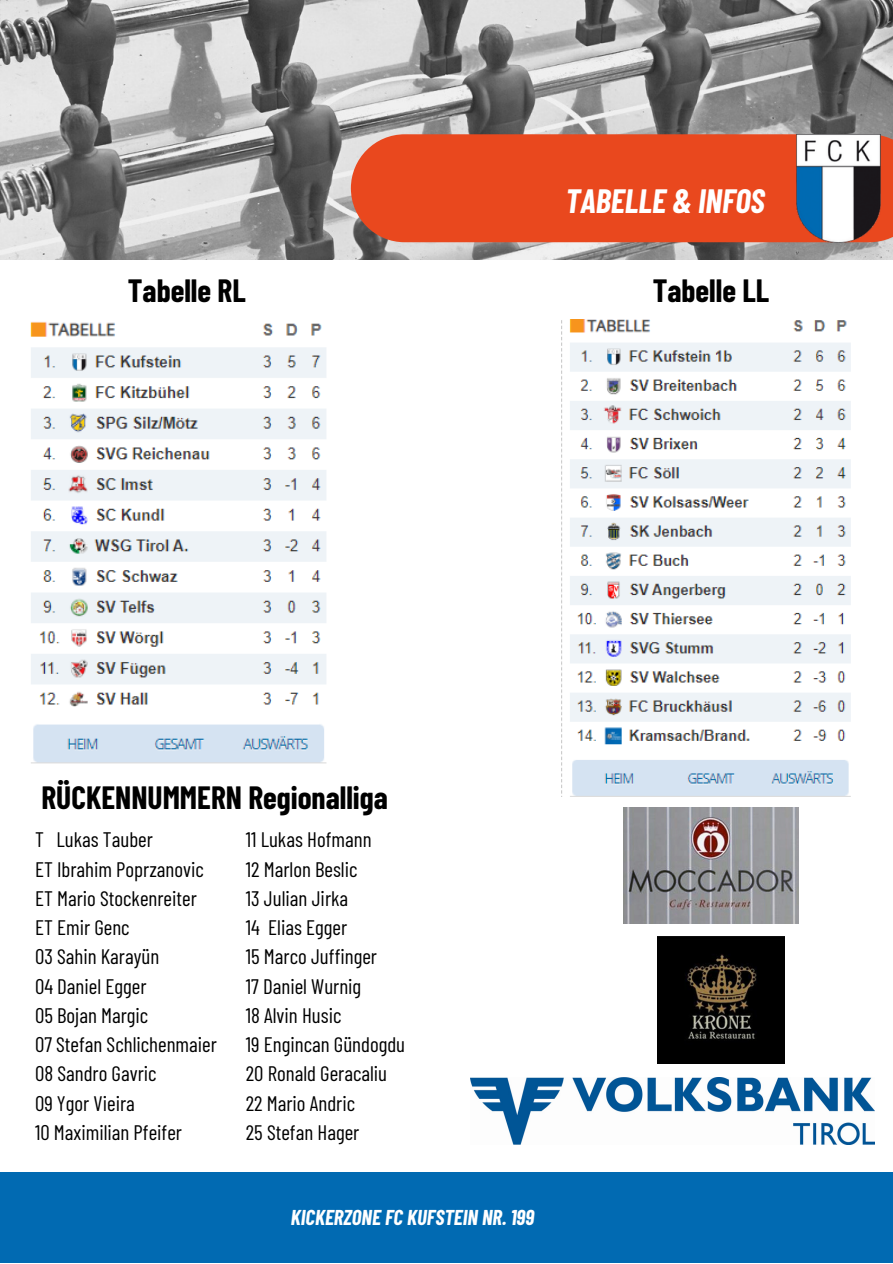
<style>
.page{position:relative;width:893px;height:1264px;background:#fff}
.page>*{position:absolute;margin:0;border:0;box-sizing:border-box;transform-origin:0 0}
.t1{font:italic 700 33px "Barlow Condensed";color:#fff}
.t2{font:700 31.5px "Barlow Condensed";color:#000}
.t3{font:21px/29.2px "Barlow Condensed";color:#000}
.t4{font:italic 700 21px "Barlow Condensed";color:#fff}
</style>
<div class="page">
<div style="left:0;top:1172px;width:892px;height:90px;background:#016ab2"></div>
<img style="left:0;top:0;width:892px;height:259px">
<div style="left:351px;top:134px;width:433px;height:108px;background:#e9481e"></div>
<img style="left:784px;top:134px;width:108px;height:108px">
<img style="left:561px;top:320px;width:290px;height:476px">
<img style="left:30px;top:322px;width:297px;height:442px">
<img style="left:471px;top:1077px;width:403px;height:67px">
<img style="left:657px;top:936px;width:127px;height:127px">
<img style="left:623px;top:807px;width:175px;height:116px">
<h2 class="t2" style="left:128px;top:270px;width:119px">Tabelle RL</h2>
<h1 class="t1" style="left:565px;top:179px;width:201px">TABELLE &amp; INFOS</h1>
<h2 class="t2" style="left:652px;top:270px;width:118px">Tabelle LL</h2>
<h2 class="t2" style="left:41px;top:777px;width:348px">RÜCKENNUMMERN Regionalliga</h2>
<p class="t3" style="left:35px;top:824px;width:183px">T Lukas Tauber<br>ET Ibrahim Poprzanovic<br>ET Mario Stockenreiter<br>ET Emir Genc<br>03 Sahin Karayün<br>04 Daniel Egger<br>05 Bojan Margic<br>07 Stefan Schlichenmaier<br>08 Sandro Gavric<br>09 Ygor Vieira<br>10 Maximilian Pfeifer</p>
<p class="t3" style="left:246px;top:824px;width:161px">11 Lukas Hofmann<br>12 Marlon Beslic<br>13 Julian Jirka<br>14 Elias Egger<br>15 Marco Juffinger<br>17 Daniel Wurnig<br>18 Alvin Husic<br>19 Engincan Gündogdu<br>20 Ronald Geracaliu<br>22 Mario Andric<br>25 Stefan Hager</p>
<p class="t4" style="left:291px;top:1203px;width:245px">KICKERZONE FC KUFSTEIN NR. 199</p>
</div>
